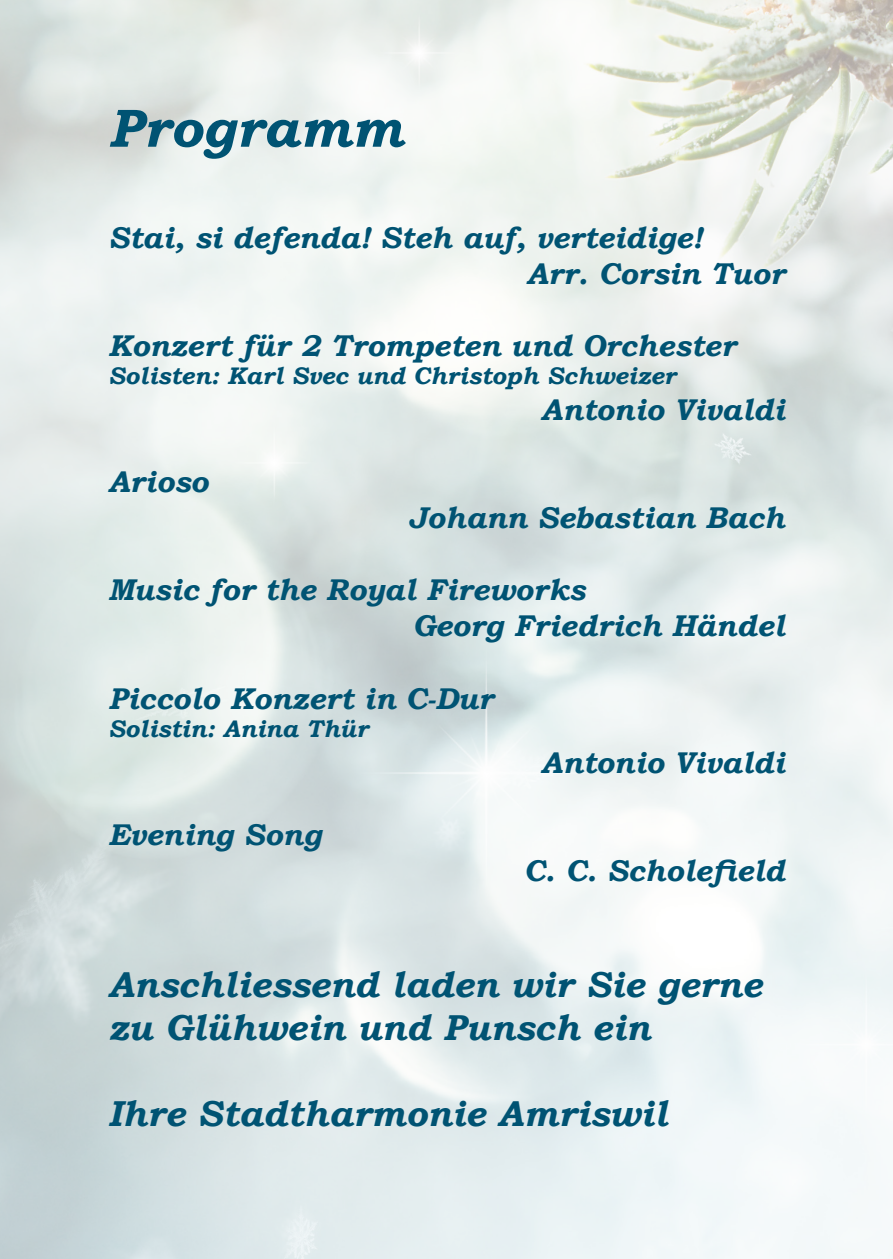
<style>
.page{position:relative;width:893px;height:1259px;background:#fff}
.page>*{position:absolute;margin:0;border:0;box-sizing:border-box;transform-origin:0 0}
.t1{font:italic 700 54px "Bookman Old Style";color:#005373}
.t2{font:italic 700 36px/43.2px "Bookman Old Style";color:#005373}
.t3{font:italic 700 30px "Bookman Old Style";color:#005373}
.t4{font:italic 700 24px "Bookman Old Style";color:#005373}
</style>
<div class="page">
<img style="left:0;top:0;width:893px;height:1259px">
<p class="t1" style="left:108px;top:88px;width:296px">Programm</p>
<p class="t3" style="left:108px;top:215px;width:595px">Stai, si defenda! Steh auf, verteidige!</p>
<p class="t3" style="left:526px;top:251px;width:260px">Arr. Corsin Tuor</p>
<p class="t3" style="left:108px;top:323px;width:629px">Konzert für 2 Trompeten und Orchester</p>
<p class="t4" style="left:108px;top:358px;width:569px">Solisten: Karl Svec und Christoph Schweizer</p>
<p class="t3" style="left:541px;top:388px;width:246px">Antonio Vivaldi</p>
<p class="t3" style="left:108px;top:460px;width:102px">Arioso</p>
<p class="t3" style="left:408px;top:496px;width:378px">Johann Sebastian Bach</p>
<p class="t3" style="left:108px;top:568px;width:479px">Music for the Royal Fireworks</p>
<p class="t3" style="left:412px;top:604px;width:374px">Georg Friedrich Händel</p>
<p class="t3" style="left:108px;top:676px;width:387px">Piccolo Konzert in C-Dur</p>
<p class="t4" style="left:108px;top:711px;width:262px">Solistin: Anina Thür</p>
<p class="t3" style="left:108px;top:813px;width:215px">Evening Song</p>
<p class="t3" style="left:541px;top:741px;width:246px">Antonio Vivaldi</p>
<p class="t3" style="left:524px;top:849px;width:262px">C. C. Scholefield</p>
<p class="t2" style="left:108px;top:962px;width:655px">Anschliessend laden wir Sie gerne zu Glühwein und Punsch ein</p>
<p class="t2" style="left:108px;top:1092px;width:561px">Ihre Stadtharmonie Amriswil</p>
</div>
